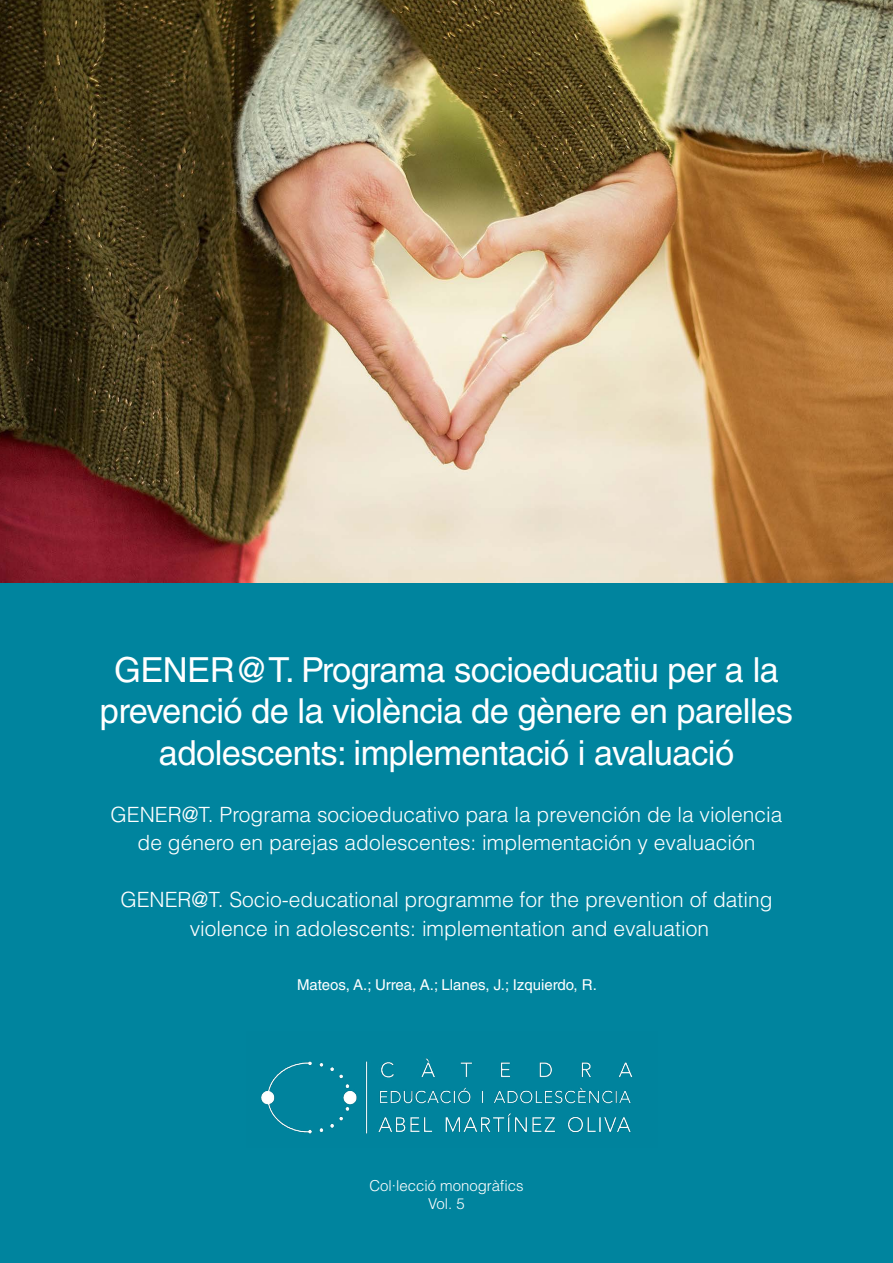
<style>
.page{position:relative;width:893px;height:1263px;background:#fff}
.page>*{position:absolute;margin:0;border:0;box-sizing:border-box;transform-origin:0 0}
.t1{font:34.5px/41.4px "Helvetica LT Std";letter-spacing:-.015em;color:#fff;text-align:center}
.t2{font:300 21px/28.5px "Helvetica LT Std";color:#fff;text-align:center}
.t3{font:15px "Helvetica LT Std";color:#fff}
.t4{font:300 15px/18px "Helvetica LT Std";color:#fff;text-align:center}
</style>
<div class="page">
<img style="left:0;top:0;width:893px;height:583px">
<div style="left:0;top:583px;width:893px;height:680px;background:#00849e"></div>
<img style="left:261px;top:1058px;width:372px;height:76px">
<h1 class="t1" style="left:100px;top:649px;width:695px">GENER@T. Programa socioeducatiu per a la prevenció de la violència de gènere en parelles adolescents: implementació i avaluació</h1>
<p class="t2" style="left:110px;top:800px;width:673px">GENER@T. Programa socioeducativo para la prevención de la violencia de género en parejas adolescentes: implementación y evaluación</p>
<p class="t2" style="left:120px;top:885px;width:654px">GENER@T. Socio-educational programme for the prevention of dating violence in adolescents: implementation and evaluation</p>
<p class="t3" style="left:297px;top:976px;width:301px">Mateos, A.; Urrea, A.; Llanes, J.; Izquierdo, R.</p>
<p class="t4" style="left:369px;top:1176px;width:156px">Col·lecció monogràfics<br>Vol. 5</p>
</div>
